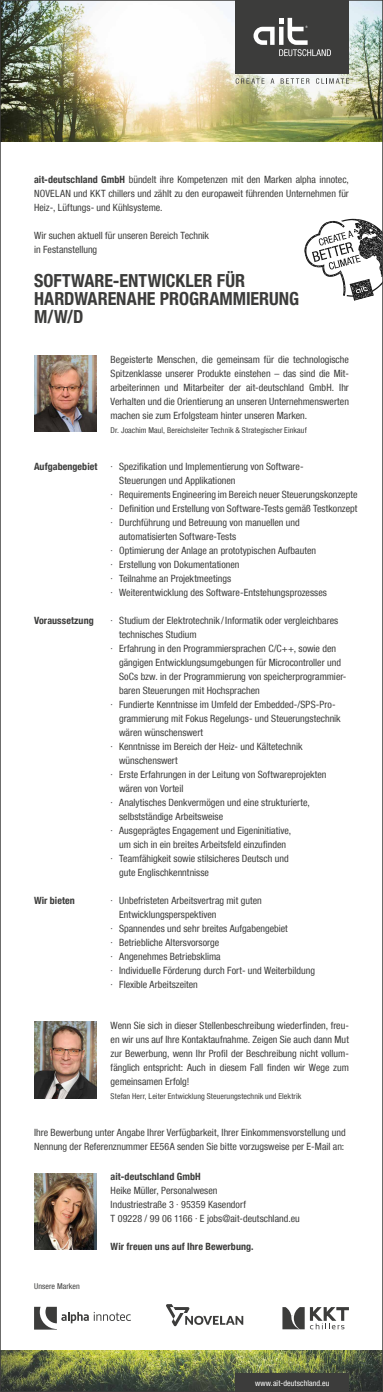
<style>
.page{position:relative;width:383px;height:1392px;background:#fff}
.page>*{position:absolute;margin:0;border:0;box-sizing:border-box;transform-origin:0 0}
.t1{font:700 condensed 18px/18px "Helvetica Neue LT Com";color:#3c3c3b}
.t2{font:condensed 10px/14px "Helvetica Neue LT Com";color:#3c3c3b;text-align:justify}
.t3{font:700 condensed 10px "Helvetica Neue LT Com";letter-spacing:.005em;color:#3c3c3b}
.t4{font:condensed 8px "Helvetica Neue LT Com";letter-spacing:.01em;color:#3c3c3b}
.t5{font:condensed 8px "Helvetica Neue LT Com";letter-spacing:.01em;color:#fff}
.s1{font-weight:700}
</style>
<div class="page">
<img style="left:34px;top:355px;width:62px;height:77px">
<img style="left:34px;top:1021px;width:62px;height:77px">
<img style="left:34px;top:1173px;width:62px;height:77px">
<img style="left:2px;top:1350px;width:379px;height:40px">
<div style="left:235px;top:1373px;width:114px;height:19px;background:#3c3c3b"></div>
<svg style="left:34px;top:1307px;width:97px;height:22px"></svg>
<svg style="left:166px;top:1304px;width:77px;height:22px"></svg>
<svg style="left:310px;top:1307px;width:39px;height:22px"></svg>
<svg style="left:282px;top:1307px;width:22px;height:22px"></svg>
<img style="left:2px;top:2px;width:379px;height:140px">
<div style="left:235px;top:0;width:114px;height:74px;background:#3c3c3b"></div>
<svg style="left:253px;top:18px;width:78px;height:38px"></svg>
<svg style="left:235px;top:78px;width:29px;height:6px"></svg>
<svg style="left:270px;top:78px;width:4px;height:6px"></svg>
<svg style="left:280px;top:78px;width:29px;height:6px"></svg>
<svg style="left:316px;top:78px;width:33px;height:6px"></svg>
<svg style="left:304px;top:219px;width:77px;height:82px"></svg>
<p class="t2" style="left:34px;top:172px;width:316px"><span class="s1">ait-deutschland GmbH</span> bündelt ihre Kompetenzen mit den Marken alpha innotec, NOVELAN und KKT chillers und zählt zu den europaweit führenden Unternehmen für Heiz-, Lüftungs- und Kühlsysteme.</p>
<p class="t2" style="left:34px;top:228px;width:176px">Wir suchen aktuell für unseren Bereich Technik in Festanstellung</p>
<h1 class="t1" style="left:34px;top:272px;width:266px">SOFTWARE-ENTWICKLER FÜR<br>HARDWARENAHE PROGRAMMIERUNG<br>M/W/D</h1>
<p class="t2" style="left:111px;top:352px;width:240px">Begeisterte Menschen, die gemeinsam für die technologische Spitzenklasse unserer Produkte einstehen – das sind die Mit&shy;arbeiterinnen und Mitarbeiter der ait-deutschland GmbH. Ihr Verhalten und die Orientierung an unseren Unternehmenswerten machen sie zum Erfolgsteam hinter unseren Marken.</p>
<p class="t4" style="left:111px;top:425px;width:197px">Dr. Joachim Maul, Bereichsleiter Technik &amp; Strategischer Einkauf</p>
<p class="t3" style="left:34px;top:461px;width:65px">Aufgabengebiet</p>
<p class="t2" style="left:111px;top:460px;width:194px">· Spezifikation und Implementierung von Software-</p>
<p class="t2" style="left:119px;top:474px;width:118px">Steuerungen und Applikationen</p>
<p class="t2" style="left:111px;top:488px;width:248px">· Requirements Engineering im Bereich neuer Steuerungskonzepte</p>
<p class="t2" style="left:111px;top:502px;width:248px">· Definition und Erstellung von Software-Tests gemäß Testkonzept</p>
<p class="t2" style="left:111px;top:516px;width:191px">· Durchführung und Betreuung von manuellen und</p>
<p class="t2" style="left:119px;top:530px;width:119px">automatisierten Software-Tests</p>
<p class="t2" style="left:111px;top:544px;width:207px">· Optimierung der Anlage an prototypischen Aufbauten</p>
<p class="t2" style="left:111px;top:558px;width:130px">· Erstellung von Dokumentationen</p>
<p class="t2" style="left:111px;top:572px;width:122px">· Teilnahme an Projektmeetings</p>
<p class="t2" style="left:111px;top:586px;width:218px">· Weiterentwicklung des Software-Entstehungsprozesses</p>
<p class="t3" style="left:34px;top:615px;width:61px">Voraussetzung</p>
<p class="t2" style="left:111px;top:614px;width:229px">· Studium der Elektrotechnik /Informatik oder vergleichbares</p>
<p class="t2" style="left:119px;top:628px;width:79px">technisches Studium</p>
<p class="t2" style="left:111px;top:642px;width:227px">· Erfahrung in den Programmiersprachen C/C++, sowie den</p>
<p class="t2" style="left:119px;top:656px;width:223px">gängigen Entwicklungsumgebungen für Microcontroller und</p>
<p class="t2" style="left:119px;top:670px;width:229px">SoCs bzw. in der Programmierung von speicherprogrammier-</p>
<p class="t2" style="left:119px;top:684px;width:142px">baren Steuerungen mit Hochsprachen</p>
<p class="t2" style="left:111px;top:698px;width:226px">· Fundierte Kenntnisse im Umfeld der Embedded-/SPS-Pro-</p>
<p class="t2" style="left:119px;top:712px;width:223px">grammierung mit Fokus Regelungs- und Steuerungstechnik</p>
<p class="t2" style="left:119px;top:726px;width:86px">wären wünschenswert</p>
<p class="t2" style="left:111px;top:740px;width:193px">· Kenntnisse im Bereich der Heiz- und Kältetechnik</p>
<p class="t2" style="left:119px;top:754px;width:60px">wünschenswert</p>
<p class="t2" style="left:111px;top:768px;width:217px">· Erste Erfahrungen in der Leitung von Softwareprojekten</p>
<p class="t2" style="left:119px;top:782px;width:66px">wären von Vorteil</p>
<p class="t2" style="left:111px;top:796px;width:201px">· Analytisches Denkvermögen und eine strukturierte,</p>
<p class="t2" style="left:119px;top:810px;width:105px">selbstständige Arbeitsweise</p>
<p class="t2" style="left:111px;top:824px;width:182px">· Ausgeprägtes Engagement und Eigeninitiative,</p>
<p class="t2" style="left:119px;top:838px;width:168px">um sich in ein breites Arbeitsfeld einzufinden</p>
<p class="t2" style="left:111px;top:852px;width:179px">· Teamfähigkeit sowie stilsicheres Deutsch und</p>
<p class="t2" style="left:119px;top:866px;width:91px">gute Englischkenntnisse</p>
<p class="t3" style="left:34px;top:895px;width:42px">Wir bieten</p>
<p class="t2" style="left:111px;top:894px;width:153px">· Unbefristeten Arbeitsvertrag mit guten</p>
<p class="t2" style="left:119px;top:908px;width:99px">Entwicklungsperspektiven</p>
<p class="t2" style="left:111px;top:922px;width:179px">· Spannendes und sehr breites Aufgabengebiet</p>
<p class="t2" style="left:111px;top:936px;width:110px">· Betriebliche Altersvorsorge</p>
<p class="t2" style="left:111px;top:950px;width:111px">· Angenehmes Betriebsklima</p>
<p class="t2" style="left:111px;top:964px;width:206px">· Individuelle Förderung durch Fort- und Weiterbildung</p>
<p class="t2" style="left:111px;top:978px;width:89px">· Flexible Arbeitszeiten</p>
<p class="t2" style="left:111px;top:1018px;width:240px">Wenn Sie sich in dieser Stellenbeschreibung wiederfinden, freu&shy;en wir uns auf Ihre Kontaktaufnahme. Zeigen Sie auch dann Mut zur Bewerbung, wenn Ihr Profil der Beschreibung nicht vollum&shy;fänglich entspricht: Auch in diesem Fall finden wir Wege zum gemeinsamen Erfolg!</p>
<p class="t4" style="left:111px;top:1091px;width:192px">Stefan Herr, Leiter Entwicklung Steuerungstechnik und Elektrik</p>
<p class="t2" style="left:34px;top:1126px;width:313px">Ihre Bewerbung unter Angabe Ihrer Verfügbarkeit, Ihrer Einkommensvorstellung und<br>Nennung der Referenznummer EE56A senden Sie bitte vorzugsweise per E-Mail an:</p>
<p class="t4" style="left:34px;top:1281px;width:47px">Unsere Marken</p>
<p class="t3" style="left:111px;top:1170px;width:91px">ait-deutschland GmbH</p>
<p class="t2" style="left:111px;top:1183px;width:190px;text-align:left">Heike Müller, Personalwesen<br>Industriestraße 3 · 95359 Kasendorf<br>T 09228 / 99 06 1166 · E jobs@ait-deutschland.eu</p>
<p class="t3" style="left:111px;top:1240px;width:144px">Wir freuen uns auf Ihre Bewerbung.</p>
<p class="t5" style="left:255px;top:1378px;width:76px">www.ait-deutschland.eu</p>
</div>
